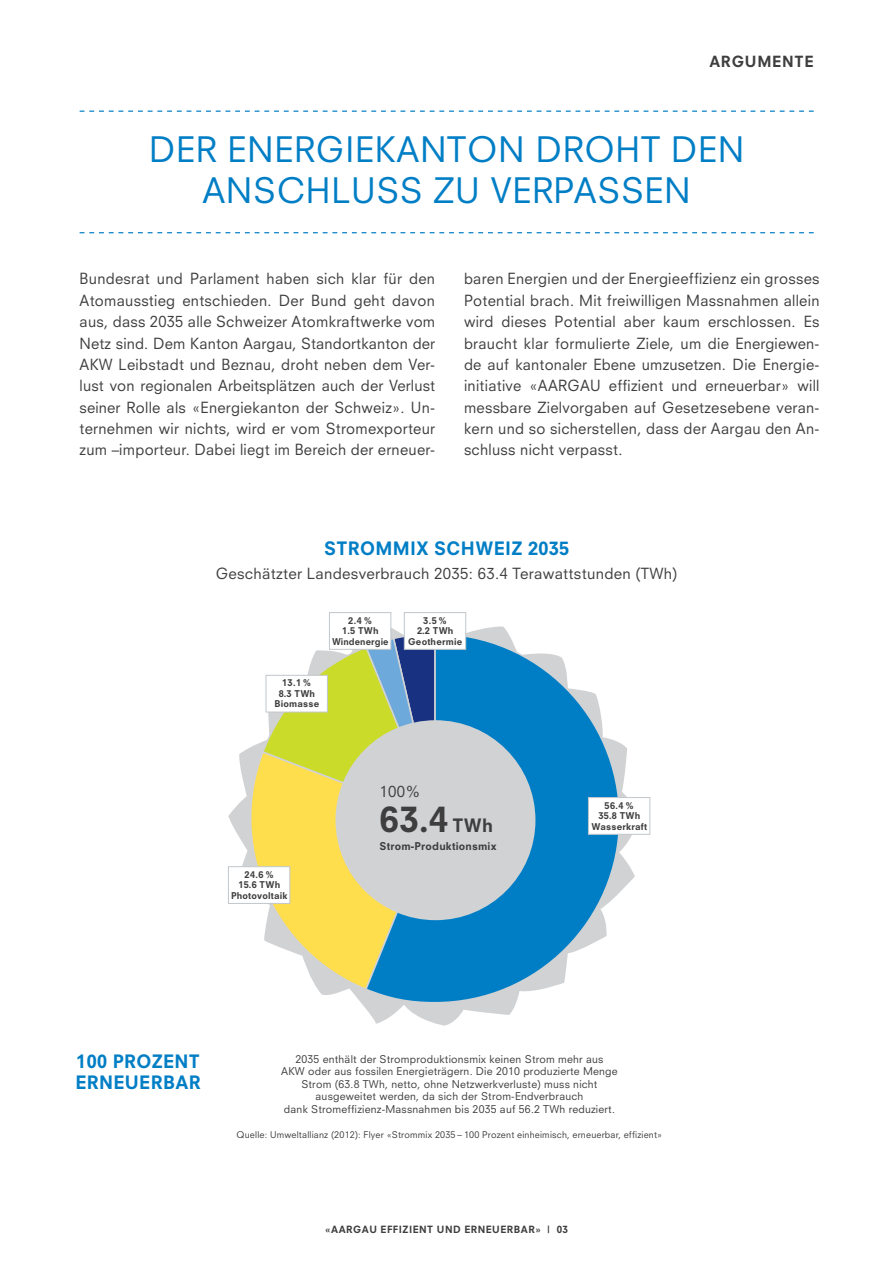
<style>
.page{position:relative;width:893px;height:1263px;background:#fff}
.page>*{position:absolute;margin:0;border:0;box-sizing:border-box;transform-origin:0 0}
.t1{font:34.2px/41.1px "Neuzeit S";letter-spacing:.02em;color:#007ec5;text-align:center}
.t2{font:800 34.2px "Neuzeit S";color:#3e3e3f}
.t3{font:800 18px/21px "Neuzeit S";letter-spacing:.02em;color:#007ec5}
.t4{font:15px/21.3px "Neuzeit S";letter-spacing:.02em;color:#3e3e3f;text-align:justify}
.t5{font:800 15px "Neuzeit S";letter-spacing:.05em;color:#3e3e3f}
.t6{font:10.5px/12.6px "Neuzeit S";letter-spacing:.02em;color:#3e3e3f;text-align:center}
.t7{font:800 10.5px "Neuzeit S";letter-spacing:.02em;color:#3e3e3f}
.t8{font:800 9.75px "Neuzeit S";letter-spacing:.05em;color:#3e3e3f}
.t9{font:800 9.15px/10.5px "Neuzeit S";letter-spacing:.02em;color:#3e3e3f;text-align:center}
.t10{font:9px "Neuzeit S";letter-spacing:.02em;color:#3e3e3f}
.s1{font-size:18px}
</style>
<div class="page">
<svg style="left:80px;top:232px;width:734px;height:1px"></svg>
<svg style="left:80px;top:111px;width:734px;height:1px"></svg>
<svg style="left:246px;top:612px;width:396px;height:414px"></svg>
<svg style="left:261px;top:632px;width:103px;height:118px"></svg>
<svg style="left:228px;top:750px;width:136px;height:241px"></svg>
<svg style="left:364px;top:632px;width:257px;height:372px"></svg>
<div style="left:335px;top:720px;width:200px;height:200px;background:#d1d2d4;border-radius:50%"></div>
<div style="left:588px;top:797px;width:62px;height:37px;background:#fff;border:1px solid #c1c7cb"></div>
<div style="left:228px;top:866px;width:62px;height:38px;background:#fff;border:1px solid #c1c7cb"></div>
<div style="left:266px;top:675px;width:62px;height:37px;background:#fff;border:1px solid #c1c7cb"></div>
<div style="left:329px;top:612px;width:62px;height:37px;background:#fff;border:1px solid #c1c7cb"></div>
<div style="left:404px;top:612px;width:62px;height:37px;background:#fff;border:1px solid #c1c7cb"></div>
<p class="t5" style="left:709px;top:53px;width:106px">ARGUMENTE</p>
<h1 class="t1" style="left:149px;top:129px;width:597px">DER ENERGIEKANTON DROHT DEN<br>ANSCHLUSS ZU VERPASSEN</h1>
<p class="t4" style="left:80px;top:268px;width:357px">Bundesrat und Parlament haben sich klar für den Atomausstieg entschieden. Der Bund geht davon aus, dass 2035 alle Schweizer Atomkraftwerke vom Netz sind. Dem Kanton Aargau, Standortkanton der AKW Leibstadt und Beznau, droht neben dem Ver&shy;lust von regionalen Arbeitsplätzen auch der Verlust seiner Rolle als «Energiekanton der Schweiz». Un&shy;ternehmen wir nichts, wird er vom Stromexporteur zum –importeur. Dabei liegt im Bereich der erneuer-</p>
<p class="t4" style="left:464px;top:268px;width:357px">baren Energien und der Energieeffizienz ein grosses Potential brach. Mit freiwilligen Massnahmen allein wird dieses Potential aber kaum erschlossen. Es braucht klar formulierte Ziele, um die Energiewen&shy;de auf kantonaler Ebene umzusetzen. Die Energie&shy;initiative «AARGAU effizient und erneuerbar» will messbare Zielvorgaben auf Gesetzesebene veran&shy;kern und so sicherstellen, dass der Aargau den An&shy;schluss nicht verpasst.</p>
<p class="t3" style="left:324px;top:537px;width:247px">STROMMIX SCHWEIZ 2035</p>
<p class="t4" style="left:216px;top:562px;width:463px">Geschätzter Landesverbrauch 2035: 63.4 Terawattstunden (TWh)</p>
<p class="t9" style="left:275px;top:678px;width:46px">13.1%<br>8.3 TWh<br>Biomasse</p>
<p class="t9" style="left:332px;top:615px;width:58px">2.4%<br>1.5 TWh<br>Windenergie</p>
<p class="t9" style="left:408px;top:615px;width:56px">3.5%<br>2.2 TWh<br>Geothermie</p>
<p class="t9" style="left:231px;top:869px;width:58px">24.6%<br>15.6 TWh<br>Photovoltaik</p>
<p class="t4" style="left:379px;top:781px;width:42px">100%</p>
<h1 class="t2" style="left:380px;top:799px;width:115px">63.4 <span class="s1">TWh</span></h1>
<p class="t7" style="left:379px;top:839px;width:119px">Strom-Produktionsmix</p>
<p class="t9" style="left:592px;top:800px;width:57px">56.4%<br>35.8 TWh<br>Wasserkraft</p>
<p class="t3" style="left:75px;top:1050px;width:127px">100 PROZENT<br>ERNEUERBAR</p>
<p class="t6" style="left:281px;top:1052px;width:338px">2035 enthält der Stromproduktionsmix keinen Strom mehr aus<br>AKW oder aus fossilen Energieträgern. Die 2010 produzierte Menge Strom (63.8 TWh, netto, ohne Netzwerkverluste) muss nicht ausgeweitet werden, da sich der Strom-Endverbrauch<br>dank Stromeffizienz-Massnahmen bis 2035 auf 56.2 TWh reduziert.</p>
<p class="t10" style="left:237px;top:1129px;width:427px">Quelle: Umweltallianz (2012): Flyer «Strommix 2035 – 100 Prozent einheimisch, erneuerbar, effizient»</p>
<p class="t8" style="left:325px;top:1223px;width:244px">«AARGAU EFFIZIENT UND ERNEUERBAR» | 03</p>
</div>
